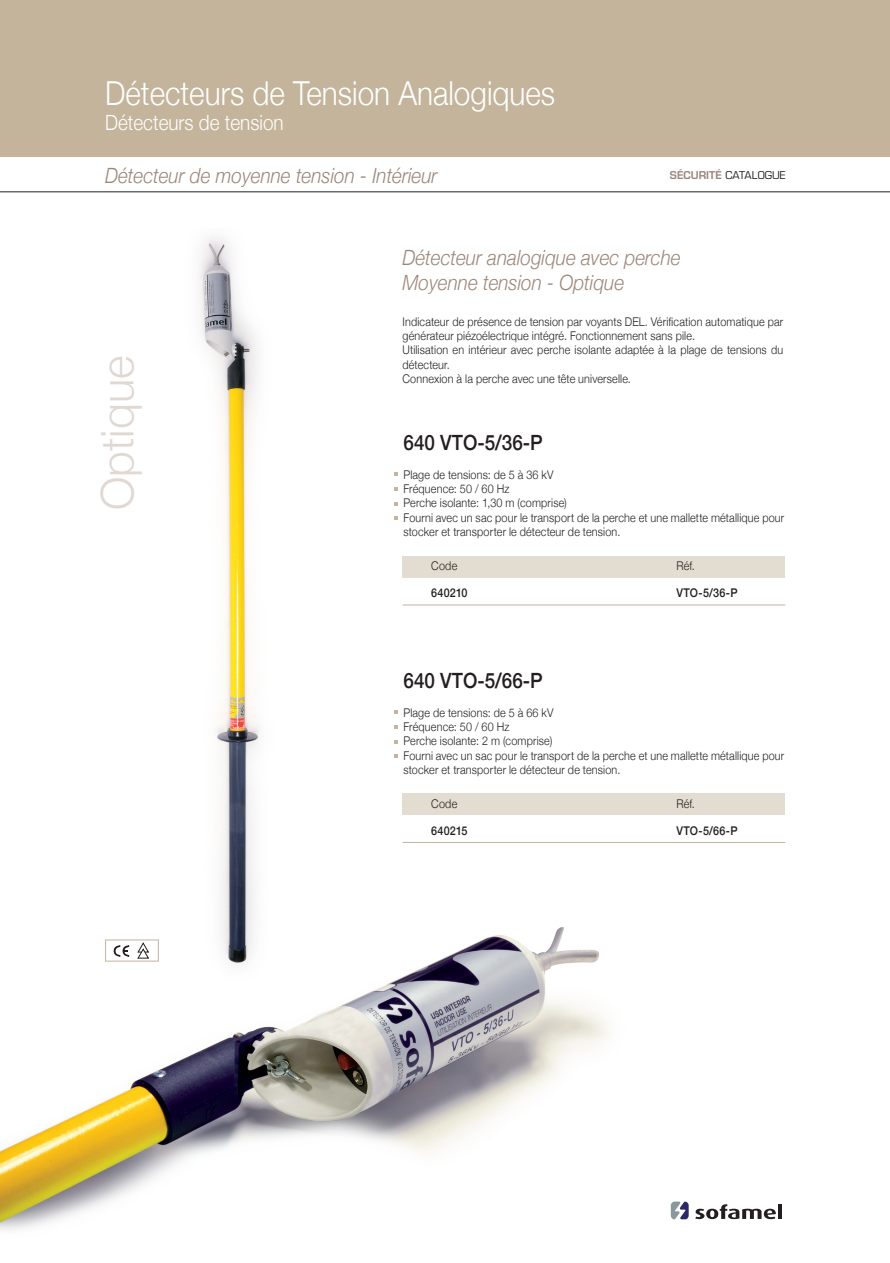
<style>
.page{position:relative;width:890px;height:1263px;background:#fff}
.page>*{position:absolute;margin:0;border:0;box-sizing:border-box;transform-origin:0 0}
.t1{font:300 45px "Helvetica Neue";color:#e0d8d2}
.t2{font:300 33px "Helvetica Neue";color:#fff;scale:.9 1}
.t3{font:italic 300 21px/25.2px "Helvetica Neue";color:#9b8679;scale:.9 1}
.t4{font:500 21px "Helvetica Neue";color:#231f20;scale:.9 1}
.t5{font:300 21px "Helvetica Neue";color:#fff;scale:.9 1}
.t6{font:300 12px/14.4px "Helvetica Neue";letter-spacing:.015em;color:#231f20;scale:.9 1}
.t7{font:500 12px "Helvetica Neue";letter-spacing:.015em;color:#231f20;scale:.9 1}
.t8{font:10.5px "Eurostile";color:#231f20}
.s1{font-weight:600;color:#9b8679}
</style>
<div class="page">
<img style="left:0;top:927px;width:609px;height:303px">
<svg style="left:695px;top:1204px;width:81px;height:14px"></svg>
<hr style="left:778px;top:1203px;width:4px;height:15px;background:#231f20">
<svg style="left:671px;top:1201px;width:18px;height:18px"></svg>
<div style="left:0;top:0;width:890px;height:157px;background:#c3b49b"></div>
<hr style="left:0;top:191px;width:890px;height:1px;background:#231f20">
<div style="left:402px;top:556px;width:383px;height:21px;background:#e3dcd0"></div>
<div style="left:402px;top:793px;width:383px;height:21px;background:#e3dcd0"></div>
<hr style="left:402px;top:604px;width:383px;height:1px;background:#c3b49b">
<hr style="left:402px;top:841px;width:383px;height:1px;background:#c3b49b">
<svg style="left:394px;top:472px;width:3px;height:4px"></svg>
<svg style="left:394px;top:710px;width:3px;height:4px"></svg>
<svg style="left:394px;top:487px;width:3px;height:4px"></svg>
<svg style="left:394px;top:725px;width:3px;height:4px"></svg>
<img style="left:179px;top:237px;width:101px;height:746px">
<svg style="left:137px;top:942px;width:12px;height:16px"></svg>
<svg style="left:114px;top:944px;width:15px;height:12px"></svg>
<div style="left:105px;top:939px;width:54px;height:22px;border:1px solid #c3b49b"></div>
<h2 class="t2" style="left:105px;top:66px;width:502px">Détecteurs de Tension Analogiques</h2>
<h3 class="t5" style="left:105px;top:105px;width:200px">Détecteurs de tension</h3>
<h3 class="t3" style="left:105px;top:161px;width:371px">Détecteur de moyenne tension - Intérieur</h3>
<p class="t8" style="left:670px;top:169px;width:117px"><span class="s1">SÉCURITÉ</span> CATALOGUE</p>
<h1 class="t1" style="left:81px;top:510px;width:156px;rotate:-90deg">Optique</h1>
<h3 class="t3" style="left:402px;top:244px;width:310px">Détecteur analogique avec perche<br>Moyenne tension - Optique</h3>
<p class="t6" style="left:402px;top:313px;width:425px">Indicateur de présence de tension par voyants DEL. Vérification automatique par générateur piézoélectrique intégré. Fonctionnement sans pile.<br>Utilisation en intérieur avec perche isolante adaptée à la plage de tensions du détecteur.<br>Connexion à la perche avec une tête universelle.</p>
<h3 class="t4" style="left:403px;top:425px;width:156px">640 VTO-5/36-P</h3>
<p class="t6" style="left:403px;top:466px;width:424px">Plage de tensions: de 5 à 36 kV<br>Fréquence: 50 / 60 Hz<br>Perche isolante: 1,30 m (comprise)<br>Fourni avec un sac pour le transport de la perche et une mallette métallique pour stocker et transporter le détecteur de tension.</p>
<p class="t6" style="left:431px;top:558px;width:30px">Code</p>
<p class="t7" style="left:431px;top:583px;width:42px">640210</p>
<p class="t6" style="left:676px;top:558px;width:22px">Réf.</p>
<p class="t7" style="left:676px;top:583px;width:70px">VTO-5/36-P</p>
<h3 class="t4" style="left:403px;top:663px;width:156px">640 VTO-5/66-P</h3>
<p class="t6" style="left:403px;top:704px;width:424px">Plage de tensions: de 5 à 66 kV<br>Fréquence: 50 / 60 Hz<br>Perche isolante: 2 m (comprise)<br>Fourni avec un sac pour le transport de la perche et une mallette métallique pour stocker et transporter le détecteur de tension.</p>
<p class="t6" style="left:431px;top:795px;width:30px">Code</p>
<p class="t7" style="left:431px;top:820px;width:42px">640215</p>
<p class="t6" style="left:676px;top:795px;width:22px">Réf.</p>
<p class="t7" style="left:676px;top:820px;width:69px">VTO-5/66-P</p>
</div>
